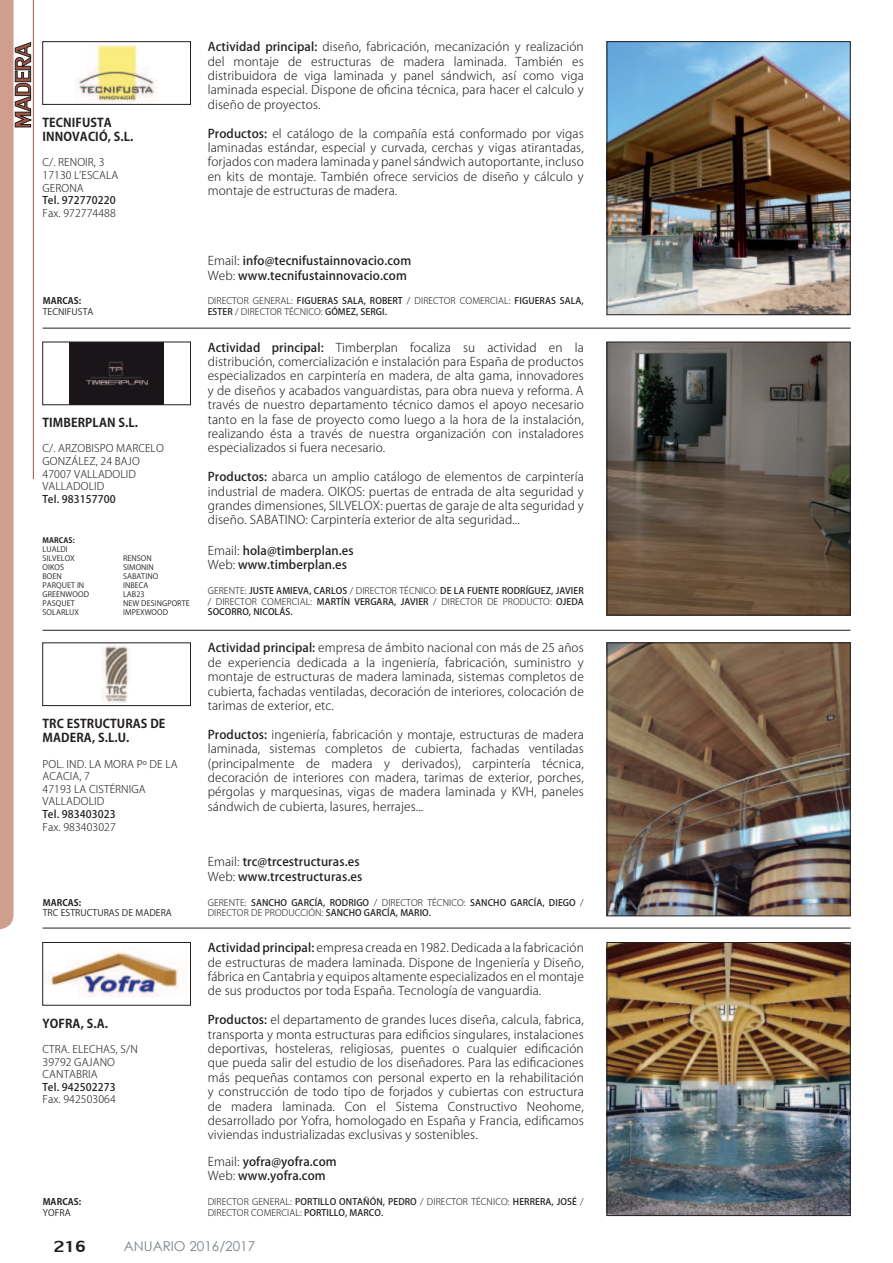
<style>
.page{position:relative;width:893px;height:1263px;background:#fff}
.page>*{position:absolute;margin:0;border:0;box-sizing:border-box;transform-origin:0 0}
.t1{font:24px "Lily UPC";color:#231f20}
.t2{font:13.5px "Century Gothic";color:#7b8387}
.t3{font:300 12px/14.4px "Koz Go Pro";letter-spacing:.01em;color:#231f20;text-align:justify}
.t4{font:500 12px/14.4px "Koz Go Pro";letter-spacing:.01em;color:#231f20}
.t5{font:700 12px/14.4px "Koz Go Pro";letter-spacing:.01em;color:#231f20}
.t6{font:300 10.5px/12.6px "Koz Go Pro";letter-spacing:.01em;color:#231f20}
.t7{font:500 10.5px "Koz Go Pro";letter-spacing:.01em;color:#231f20}
.t8{font:500 9px/10.5px "Koz Go Pro";letter-spacing:.01em;color:#231f20}
.t9{font:300 9px/10.5px "Koz Go Pro";letter-spacing:.01em;color:#231f20}
.t10{font:9px "Koz Go Pro";letter-spacing:.01em;color:#231f20}
.t11{font:700 9px "Koz Go Pro";letter-spacing:.01em;color:#231f20}
.t12{font:7.5px/9px "Koz Go Pro";letter-spacing:.01em;color:#231f20}
.t13{font:700 7.5px "Koz Go Pro";letter-spacing:.01em;color:#231f20}
.s1{font-weight:500}
.s2{font-weight:300}
</style>
<div class="page">
<hr style="left:43px;top:928px;width:807px;height:1px;background:#231f20">
<hr style="left:43px;top:630px;width:807px;height:1px;background:#231f20">
<img style="left:609px;top:645px;width:239px;height:269px">
<div style="left:607px;top:643px;width:243px;height:273px;border:1px solid #231f20"></div>
<img style="left:102px;top:645px;width:27px;height:58px">
<div style="left:43px;top:643px;width:148px;height:63px;border:1px solid #231f20"></div>
<img style="left:609px;top:944px;width:239px;height:270px">
<div style="left:607px;top:942px;width:243px;height:274px;border:1px solid #231f20"></div>
<img style="left:45px;top:950px;width:137px;height:47px">
<div style="left:43px;top:942px;width:148px;height:63px;border:1px solid #231f20"></div>
<svg style="left:0;top:0;width:31px;height:929px"></svg>
<hr style="left:33px;top:0;width:1px;height:479px;background:#a25641">
<hr style="left:43px;top:328px;width:807px;height:1px;background:#231f20">
<img style="left:609px;top:43px;width:239px;height:270px">
<div style="left:607px;top:41px;width:243px;height:274px;border:1px solid #231f20"></div>
<img style="left:75px;top:44px;width:83px;height:59px">
<div style="left:43px;top:41px;width:148px;height:64px;border:1px solid #231f20"></div>
<img style="left:609px;top:344px;width:239px;height:269px">
<div style="left:607px;top:342px;width:243px;height:273px;border:1px solid #231f20"></div>
<img style="left:70px;top:344px;width:93px;height:59px">
<div style="left:43px;top:342px;width:148px;height:63px;border:1px solid #231f20"></div>
<p class="t5" style="left:43px;top:116px;width:93px">TECNIFUSTA<br>INNOVACIÓ, S.L.</p>
<p class="t6" style="left:43px;top:156px;width:77px">C/. RENOIR, 3<br>17130 L’ESCALA<br>GERONA</p>
<p class="t7" style="left:43px;top:194px;width:75px">Tel. 972770220</p>
<p class="t6" style="left:43px;top:207px;width:75px">Fax. 972774488</p>
<p class="t11" style="left:43px;top:295px;width:40px">MARCAS:</p>
<p class="t10" style="left:43px;top:306px;width:52px">TECNIFUSTA</p>
<p class="t5" style="left:43px;top:416px;width:97px">TIMBERPLAN S.L.</p>
<p class="t6" style="left:43px;top:442px;width:123px">C/. ARZOBISPO MARCELO<br>GONZÁLEZ, 24 BAJO<br>47007 VALLADOLID<br>VALLADOLID</p>
<p class="t7" style="left:43px;top:492px;width:75px">Tel. 983157700</p>
<p class="t13" style="left:43px;top:536px;width:34px">MARCAS:</p>
<p class="t12" style="left:43px;top:545px;width:48px">LUALDI<br>SILVELOX<br>OIKOS<br>BOEN<br>PARQUET IN<br>GREENWOOD<br>PASQUET<br>SOLARLUX</p>
<p class="t12" style="left:123px;top:554px;width:68px">RENSON<br>SIMONIN<br>SABATINO<br>INBECA<br>LAB23<br>NEW DESINGPORTE<br>IMPEXWOOD</p>
<p class="t5" style="left:43px;top:717px;width:124px">TRC ESTRUCTURAS DE<br>MADERA, S.L.U.</p>
<p class="t6" style="left:43px;top:758px;width:137px">POL. IND. LA MORA Pº DE LA<br>ACACIA, 7<br>47193 LA CISTÉRNIGA<br>VALLADOLID</p>
<p class="t7" style="left:43px;top:807px;width:75px">Tel. 983403023</p>
<p class="t6" style="left:43px;top:821px;width:75px">Fax. 983403027</p>
<p class="t11" style="left:43px;top:896px;width:40px">MARCAS:</p>
<p class="t10" style="left:43px;top:907px;width:131px">TRC ESTRUCTURAS DE MADERA</p>
<p class="t5" style="left:43px;top:1017px;width:67px">YOFRA, S.A.</p>
<p class="t6" style="left:43px;top:1043px;width:97px">CTRA. ELECHAS, S/N<br>39792 GAJANO<br>CANTABRIA</p>
<p class="t7" style="left:43px;top:1080px;width:75px">Tel. 942502273</p>
<p class="t6" style="left:43px;top:1093px;width:75px">Fax. 942503064</p>
<p class="t11" style="left:43px;top:1196px;width:40px">MARCAS:</p>
<p class="t10" style="left:43px;top:1207px;width:29px">YOFRA</p>
<p class="t3" style="left:208px;top:40px;width:378px"><span class="s1">Actividad principal:</span> diseño, fabricación, mecanización y realización del montaje de estructuras de madera laminada. También es distribuidora de viga laminada y panel sándwich, así como viga laminada especial. Dispone de o昀椀cina técnica, para hacer el calculo y diseño de proyectos.</p>
<p class="t3" style="left:208px;top:126px;width:378px"><span class="s1">Productos:</span> el catálogo de la compañía está conformado por vigas laminadas estándar, especial y curvada, cerchas y vigas atirantadas, forjados con madera laminada y panel sándwich autoportante, incluso en kits de montaje. También ofrece servicios de diseño y cálculo y montaje de estructuras de madera.</p>
<p class="t4" style="left:208px;top:254px;width:205px"><span class="s2">Email:</span> info@tecnifustainnovacio.com<br><span class="s2">Web:</span> www.tecnifustainnovacio.com</p>
<p class="t9" style="left:208px;top:296px;width:378px">DIRECTOR GENERAL: <span class="s1">FIGUERAS SALA, ROBERT</span> / DIRECTOR COMERCIAL: <span class="s1">FIGUERAS SALA,<br>ESTER</span> / DIRECTOR TÉCNICO: <span class="s1">GÓMEZ, SERGI.</span></p>
<p class="t3" style="left:208px;top:340px;width:378px"><span class="s1">Actividad principal:</span> Timberplan focaliza su actividad en la distribución, comercialización e instalación para España de productos especializados en carpintería en madera, de alta gama, innovadores y de diseños y acabados vanguardistas, para obra nueva y reforma. A través de nuestro departamento técnico damos el apoyo necesario tanto en la fase de proyecto como luego a la hora de la instalación, realizando ésta a través de nuestra organización con instaladores especializados si fuera necesario.</p>
<p class="t3" style="left:208px;top:470px;width:378px"><span class="s1">Productos:</span> abarca un amplio catálogo de elementos de carpintería industrial de madera. OIKOS: puertas de entrada de alta seguridad y grandes dimensiones, SILVELOX: puertas de garaje de alta seguridad y diseño. SABATINO: Carpintería exterior de alta seguridad...</p>
<p class="t4" style="left:208px;top:544px;width:148px"><span class="s2">Email:</span> hola@timberplan.es<br><span class="s2">Web:</span> www.timberplan.es</p>
<p class="t8" style="left:208px;top:586px;width:378px;text-align:justify"><span class="s2">GERENTE:</span> JUSTE AMIEVA, CARLOS <span class="s2">/ DIRECTOR TÉCNICO:</span> DE LA FUENTE RODRÍGUEZ, JAVIER <span class="s2">/ DIRECTOR COMERCIAL:</span> MARTÍN VERGARA, JAVIER <span class="s2">/ DIRECTOR DE PRODUCTO:</span> OJEDA SOCORRO, NICOLÁS.</p>
<p class="t3" style="left:208px;top:641px;width:378px"><span class="s1">Actividad principal:</span> empresa de ámbito nacional con más de 25 años de experiencia dedicada a la ingeniería, fabricación, suministro y montaje de estructuras de madera laminada, sistemas completos de cubierta, fachadas ventiladas, decoración de interiores, colocación de tarimas de exterior, etc.</p>
<p class="t3" style="left:208px;top:727px;width:378px"><span class="s1">Productos:</span> ingeniería, fabricación y montaje, estructuras de madera laminada, sistemas completos de cubierta, fachadas ventiladas (principalmente de madera y derivados), carpintería técnica, decoración de interiores con madera, tarimas de exterior, porches, pérgolas y marquesinas, vigas de madera laminada y KVH, paneles sándwich de cubierta, lasures, herrajes...</p>
<p class="t4" style="left:208px;top:855px;width:156px"><span class="s2">Email:</span> trc@trcestructuras.es<br><span class="s2">Web:</span> www.trcestructuras.es</p>
<p class="t8" style="left:208px;top:897px;width:378px"><span class="s2">GERENTE:</span> SANCHO GARCÍA, RODRIGO <span class="s2">/ DIRECTOR TÉCNICO:</span> SANCHO GARCÍA, DIEGO <span class="s2">/<br>DIRECTOR DE PRODUCCIÓN:</span> SANCHO GARCÍA, MARIO.</p>
<p class="t3" style="left:208px;top:940px;width:378px"><span class="s1">Actividad principal:</span> empresa creada en 1982. Dedicada a la fabricación de estructuras de madera laminada. Dispone de Ingeniería y Diseño, fábrica en Cantabria y equipos altamente especializados en el montaje de sus productos por toda España. Tecnología de vanguardia.</p>
<p class="t3" style="left:208px;top:1012px;width:378px"><span class="s1">Productos:</span> el departamento de grandes luces diseña, calcula, fabrica, transporta y monta estructuras para edi昀椀cios singulares, instalaciones deportivas, hosteleras, religiosas, puentes o cualquier edi昀椀cación que pueda salir del estudio de los diseñadores. Para las edi昀椀caciones más pequeñas contamos con personal experto en la rehabilitación y construcción de todo tipo de forjados y cubiertas con estructura de madera laminada. Con el Sistema Constructivo Neohome, desarrollado por Yofra, homologado en España y Francia, edi昀椀camos viviendas industrializadas exclusivas y sostenibles.</p>
<p class="t4" style="left:208px;top:1155px;width:131px"><span class="s2">Email:</span> yofra@yofra.com<br><span class="s2">Web:</span> www.yofra.com</p>
<p class="t9" style="left:208px;top:1197px;width:378px">DIRECTOR GENERAL: <span class="s1">PORTILLO ONTAÑÓN, PEDRO</span> / DIRECTOR TÉCNICO: <span class="s1">HERRERA, JOSÉ</span> /<br>DIRECTOR COMERCIAL: <span class="s1">PORTILLO, MARCO.</span></p>
<h1 class="t1" style="left:54px;top:1229px;width:34px">216</h1>
<p class="t2" style="left:124px;top:1241px;width:133px">ANUARIO 2016/2017</p>
</div>
